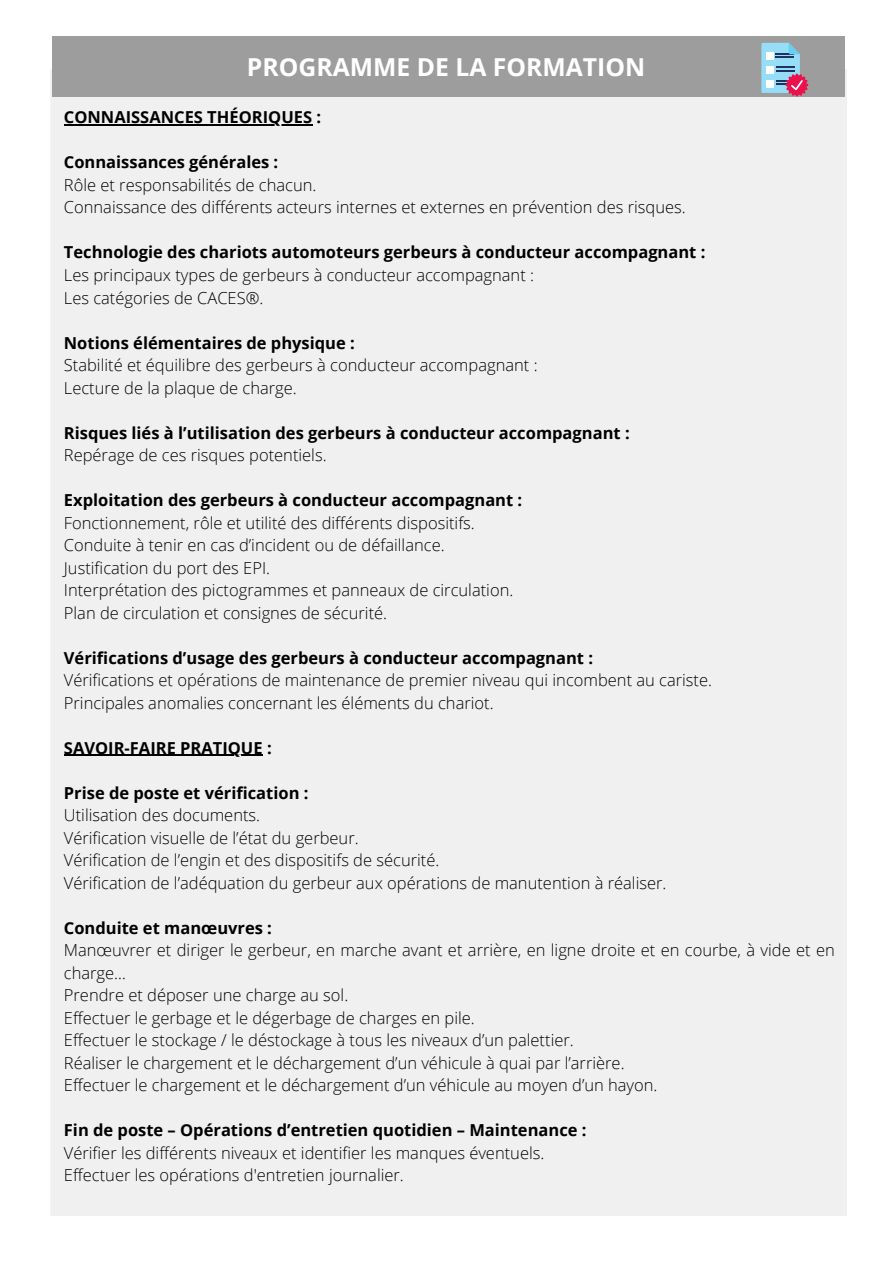
<style>
.page{position:relative;width:893px;height:1264px;background:#fff}
.page>*{position:absolute;margin:0;border:0;box-sizing:border-box;transform-origin:0 0}
.t1{font:700 24.75px "Open Sans";color:#fff}
.t2{font:300 16.5px/22.5px "Open Sans";color:#000}
.t3{font:700 16.5px "Open Sans";color:#000}
</style>
<div class="page">
<div style="left:50px;top:69px;width:796px;height:1146px;background:#f1f0f0"></div>
<div style="left:52px;top:37px;width:792px;height:59px;background:#9d9d9d"></div>
<hr style="left:64px;top:124px;width:248px;height:2px;background:#000">
<hr style="left:64px;top:754px;width:199px;height:2px;background:#000">
<svg style="left:761px;top:43px;width:47px;height:54px"></svg>
<p class="t1" style="left:247px;top:49px;width:400px">PROGRAMME DE LA FORMATION</p>
<p class="t3" style="left:64px;top:106px;width:259px">CONNAISSANCES THÉORIQUES :</p>
<h1 class="t3" style="left:64px;top:151px;width:216px">Connaissances générales :</h1>
<p class="t2" style="left:64px;top:173px;width:254px">Rôle et responsabilités de chacun.</p>
<p class="t2" style="left:64px;top:196px;width:623px">Connaissance des différents acteurs internes et externes en prévention des risques.</p>
<h2 class="t3" style="left:64px;top:241px;width:643px">Technologie des chariots automoteurs gerbeurs à conducteur accompagnant :</h2>
<p class="t2" style="left:64px;top:263px;width:471px">Les principaux types de gerbeurs à conducteur accompagnant :</p>
<p class="t2" style="left:64px;top:286px;width:201px">Les catégories de CACES®.</p>
<p class="t3" style="left:64px;top:331px;width:292px">Notions élémentaires de physique :</p>
<p class="t2" style="left:64px;top:353px;width:475px">Stabilité et équilibre des gerbeurs à conducteur accompagnant :</p>
<p class="t2" style="left:64px;top:376px;width:234px">Lecture de la plaque de charge.</p>
<p class="t3" style="left:64px;top:421px;width:567px">Risques liés à l’utilisation des gerbeurs à conducteur accompagnant :</p>
<p class="t2" style="left:64px;top:443px;width:264px">Repérage de ces risques potentiels.</p>
<p class="t3" style="left:64px;top:488px;width:460px">Exploitation des gerbeurs à conducteur accompagnant :</p>
<p class="t2" style="left:64px;top:511px;width:412px">Fonctionnement, rôle et utilité des différents dispositifs.</p>
<p class="t2" style="left:64px;top:533px;width:382px">Conduite à tenir en cas d’incident ou de défaillance.</p>
<p class="t2" style="left:64px;top:556px;width:208px">Justification du port des EPI.</p>
<p class="t2" style="left:64px;top:578px;width:451px">Interprétation des pictogrammes et panneaux de circulation.</p>
<p class="t2" style="left:64px;top:601px;width:325px">Plan de circulation et consignes de sécurité.</p>
<p class="t3" style="left:64px;top:646px;width:530px">Vérifications d’usage des gerbeurs à conducteur accompagnant :</p>
<p class="t2" style="left:64px;top:668px;width:649px">Vérifications et opérations de maintenance de premier niveau qui incombent au cariste.</p>
<p class="t2" style="left:64px;top:691px;width:431px">Principales anomalies concernant les éléments du chariot.</p>
<p class="t3" style="left:64px;top:736px;width:209px">SAVOIR-FAIRE PRATIQUE :</p>
<p class="t3" style="left:64px;top:781px;width:246px">Prise de poste et vérification :</p>
<p class="t2" style="left:64px;top:803px;width:198px">Utilisation des documents.</p>
<p class="t2" style="left:64px;top:826px;width:296px">Vérification visuelle de l’état du gerbeur.</p>
<h2 class="t2" style="left:64px;top:848px;width:377px">Vérification de l’engin et des dispositifs de sécurité.</h2>
<p class="t2" style="left:64px;top:871px;width:604px">Vérification de l’adéquation du gerbeur aux opérations de manutention à réaliser.</p>
<p class="t3" style="left:64px;top:916px;width:209px">Conduite et manœuvres :</p>
<p class="t2" style="left:64px;top:938px;width:772px">Manœuvrer et diriger le gerbeur, en marche avant et arrière, en ligne droite et en courbe, à vide et en charge…</p>
<p class="t2" style="left:64px;top:983px;width:286px">Prendre et déposer une charge au sol.</p>
<p class="t2" style="left:64px;top:1006px;width:412px">Effectuer le gerbage et le dégerbage de charges en pile.</p>
<p class="t2" style="left:64px;top:1028px;width:511px">Effectuer le stockage / le déstockage à tous les niveaux d’un palettier.</p>
<p class="t2" style="left:64px;top:1051px;width:562px">Réaliser le chargement et le déchargement d’un véhicule à quai par l’arrière.</p>
<p class="t2" style="left:64px;top:1073px;width:595px">Effectuer le chargement et le déchargement d’un véhicule au moyen d’un hayon.</p>
<p class="t3" style="left:64px;top:1118px;width:524px">Fin de poste – Opérations d’entretien quotidien – Maintenance :</p>
<p class="t2" style="left:64px;top:1141px;width:482px">Vérifier les différents niveaux et identifier les manques éventuels.</p>
<p class="t2" style="left:64px;top:1163px;width:341px">Effectuer les opérations d'entretien journalier.</p>
</div>
